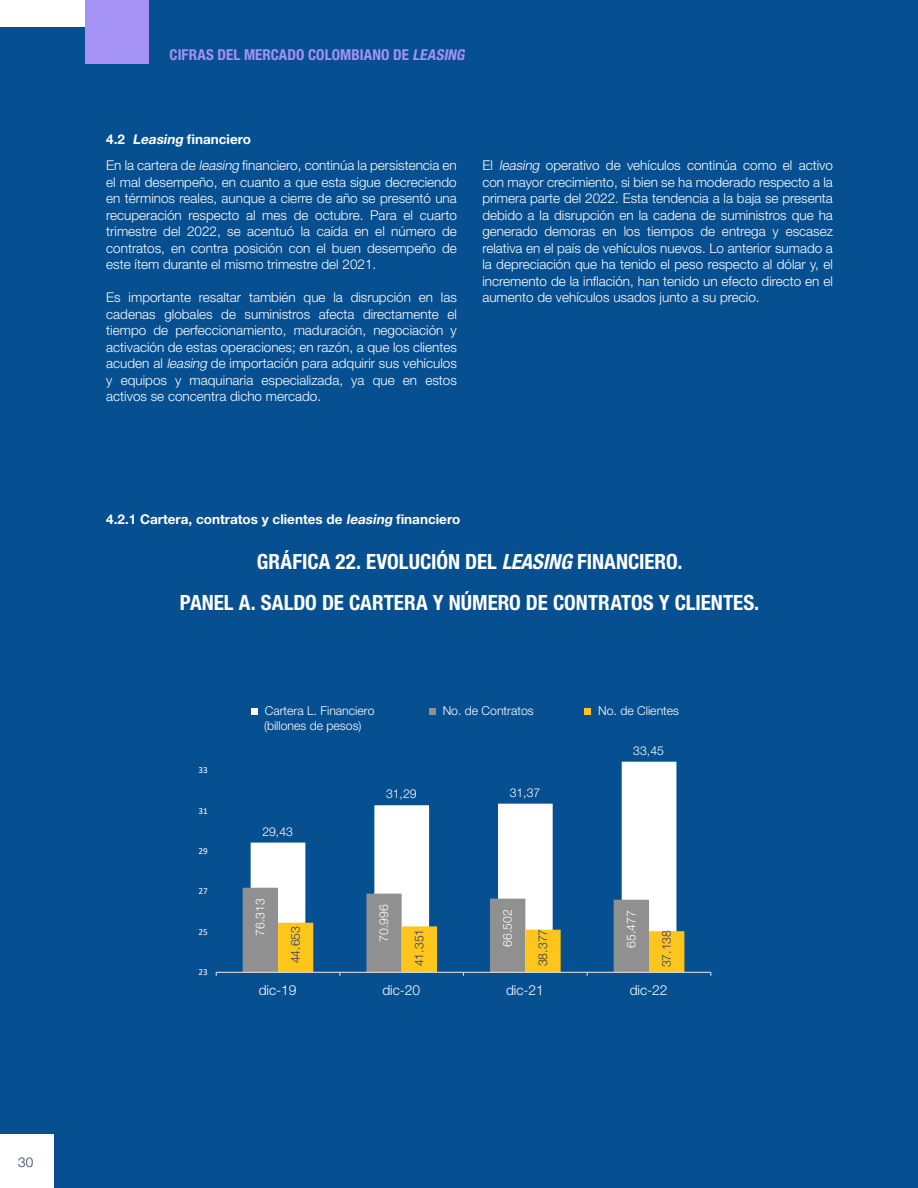
<style>
.page{position:relative;width:918px;height:1188px;background:#064f91}
.page>*{position:absolute;margin:0;border:0;box-sizing:border-box;transform-origin:0 0}
.t1{font:700 condensed 21px/41px "Helvetica Neue LT Std";color:#fff;text-align:center}
.t2{font:700 condensed 15px "Helvetica Neue LT Std";letter-spacing:.005em;color:#a493f5}
.t3{font:300 13.8px "Helvetica Neue LT Std";color:#fff}
.t4{font:300 13.5px/16.5px "Helvetica Neue LT Std";color:#fff;text-align:justify}
.t5{font:700 13.5px "Helvetica Neue LT Std";color:#fff}
.t6{font:300 13.5px "Helvetica Neue LT Std";color:#263d63}
.t7{font:300 12.3px "Helvetica Neue LT Std";color:#fff}
.t8{font:300 12.3px "Helvetica Neue LT Std";color:#2b3b5f}
.t9{font:9.15px "Calibri";color:#fff}
.s1{font-style:italic}
</style>
<div class="page">
<div style="left:0;top:1134px;width:54px;height:54px;background:#fff"></div>
<div style="left:85px;top:0;width:64px;height:64px;background:#a493f5"></div>
<div style="left:0;top:0;width:85px;height:27px;background:#fff"></div>
<svg style="left:251px;top:762px;width:425px;height:126px"></svg>
<hr style="left:216px;top:972px;width:495px;height:1px;background:#d9d9d9">
<svg style="left:243px;top:888px;width:441px;height:88px"></svg>
<div style="left:251px;top:708px;width:6px;height:7px;background:#fff"></div>
<div style="left:429px;top:708px;width:6px;height:7px;background:#909090"></div>
<div style="left:585px;top:708px;width:6px;height:7px;background:#fec61d"></div>
<p class="t6" style="left:18px;top:1154px;width:17px">30</p>
<p class="t2" style="left:170px;top:46px;width:300px">CIFRAS DEL MERCADO COLOMBIANO DE <span class="s1">LEASING</span></p>
<p class="t5" style="left:106px;top:131px;width:146px">4.2 <span class="s1">Leasing</span> financiero</p>
<p class="t4" style="left:106px;top:157px;width:352px">En la cartera de <span class="s1">leasing</span> financiero, continúa la persistencia en el mal desempeño, en cuanto a que esta sigue decreciendo en términos reales, aunque a cierre de año se presentó una recuperación respecto al mes de octubre. Para el cuarto trimestre del 2022, se acentuó la caída en el número de contratos, en contra posición con el buen desempeño de este ítem durante el mismo trimestre del 2021.</p>
<p class="t4" style="left:106px;top:289px;width:352px">Es importante resaltar también que la disrupción en las cadenas globales de suministros afecta directamente el tiempo de perfeccionamiento, maduración, negociación y activación de estas operaciones; en razón, a que los clientes acuden al <span class="s1">leasing</span> de importación para adquirir sus vehículos y equipos y maquinaria especializada, ya que en estos activos se concentra dicho mercado.</p>
<p class="t4" style="left:482px;top:157px;width:352px">El <span class="s1">leasing</span> operativo de vehículos continúa como el activo con mayor crecimiento, si bien se ha moderado respecto a la primera parte del 2022. Esta tendencia a la baja se presenta debido a la disrupción en la cadena de suministros que ha generado demoras en los tiempos de entrega y escasez relativa en el país de vehículos nuevos. Lo anterior sumado a la depreciación que ha tenido el peso respecto al dólar y, el incremento de la inflación, han tenido un efecto directo en el aumento de vehículos usados junto a su precio.</p>
<p class="t5" style="left:106px;top:510px;width:355px">4.2.1 Cartera, contratos y clientes de <span class="s1">leasing</span> financiero</p>
<h1 class="t1" style="left:180px;top:541px;width:581px">GRÁFICA 22. EVOLUCIÓN DEL <span class="s1">LEASING</span> FINANCIERO.<br>PANEL A. SALDO DE CARTERA Y NÚMERO DE CONTRATOS Y CLIENTES.</h1>
<p class="t7" style="left:265px;top:704px;width:111px">Cartera L. Financiero</p>
<p class="t7" style="left:443px;top:704px;width:93px">No. de Contratos</p>
<p class="t7" style="left:598px;top:704px;width:82px">No. de Clientes</p>
<p class="t7" style="left:264px;top:718px;width:99px">(billones de pesos)</p>
<p class="t9" style="left:198px;top:764px;width:11px">33</p>
<p class="t9" style="left:198px;top:804px;width:11px">31</p>
<p class="t9" style="left:198px;top:845px;width:11px">29</p>
<p class="t9" style="left:198px;top:885px;width:11px">27</p>
<p class="t9" style="left:198px;top:925px;width:11px">25</p>
<p class="t9" style="left:198px;top:966px;width:11px">23</p>
<p class="t7" style="left:262px;top:824px;width:32px">29,43</p>
<p class="t7" style="left:386px;top:786px;width:32px">31,29</p>
<p class="t7" style="left:510px;top:785px;width:32px">31,37</p>
<p class="t7" style="left:633px;top:743px;width:32px">33,45</p>
<p class="t7" style="left:253px;top:936px;width:39px;rotate:-90deg">76.313</p>
<p class="t7" style="left:376px;top:942px;width:39px;rotate:-90deg">70.996</p>
<p class="t7" style="left:500px;top:947px;width:39px;rotate:-90deg">66.502</p>
<p class="t7" style="left:624px;top:948px;width:39px;rotate:-90deg">65.477</p>
<p class="t8" style="left:288px;top:963px;width:39px;rotate:-90deg">44.653</p>
<p class="t8" style="left:412px;top:966px;width:39px;rotate:-90deg">41.351</p>
<p class="t8" style="left:535px;top:966px;width:39px;rotate:-90deg">38.377</p>
<p class="t8" style="left:659px;top:967px;width:39px;rotate:-90deg">37.138</p>
<p class="t3" style="left:259px;top:982px;width:39px">dic-19</p>
<p class="t3" style="left:382px;top:982px;width:39px">dic-20</p>
<p class="t3" style="left:506px;top:982px;width:39px">dic-21</p>
<p class="t3" style="left:630px;top:982px;width:39px">dic-22</p>
</div>
